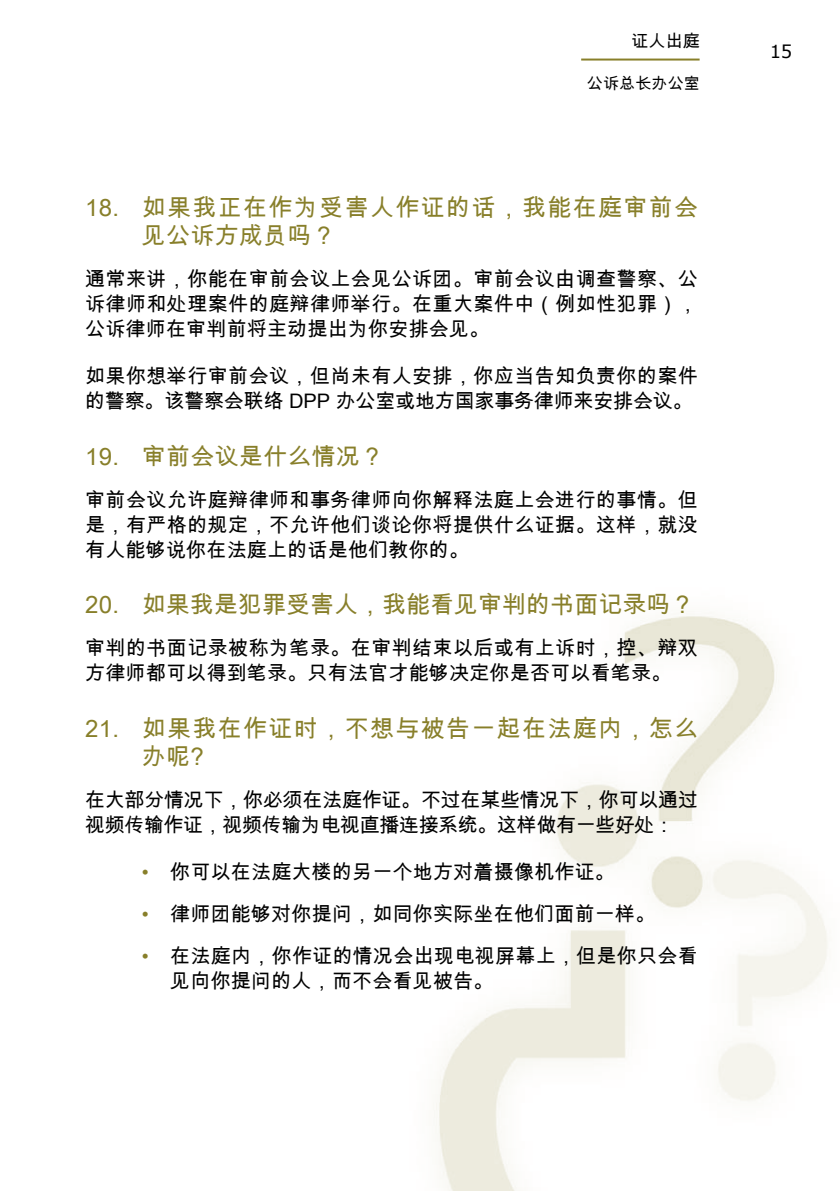
<style>
.page{position:relative;width:840px;height:1191px;background:#fff}
.page>*{position:absolute;margin:0;border:0;box-sizing:border-box;transform-origin:0 0}
.t1{font:24px/28px "Arial Unicode MS";letter-spacing:.055em;color:#887f2a}
.t2{font:24px "Arial Unicode MS";letter-spacing:.01em;color:#887f2a}
.t3{font:20px/25px "Arial Unicode MS";letter-spacing:.01em;color:#000}
.t4{font:20px/25px "Arial Unicode MS";letter-spacing:-.015em;color:#000}
.t5{font:20px/42px "Arial Unicode MS";color:#887f2a;text-align:justify}
.t6{font:18px "Verdana";color:#000}
.t7{font:17px "Arial Unicode MS";color:#000}
.t8{font:16px "Arial Unicode MS";letter-spacing:.01em;color:#000}
</style>
<div class="page">
<img style="left:434px;top:616px;width:394px;height:575px">
<hr style="left:581px;top:59px;width:118px;height:2px;background:#887f2a">
<p class="t7" style="left:631px;top:28px;width:70px">证人出庭</p>
<p class="t8" style="left:586px;top:72px;width:114px">公诉总长办公室</p>
<p class="t1" style="left:142px;top:193px;width:557px;text-indent:-57px">18. 如果我正在作为受害人作证的话，我能在庭审前会见公诉方成员吗？</p>
<p class="t3" style="left:85px;top:266px;width:614px;text-align:justify">通常来讲，你能在审前会议上会见公诉团。审前会议由调查警察、公诉律师和处理案件的庭辩律师举行。在重大案件中（例如性犯罪），公诉律师在审判前将主动提出为你安排会见。</p>
<p class="t3" style="left:85px;top:363px;width:614px">如果你想举行审前会议，但尚未有人安排，你应当告知负责你的案件的警察。该警察会联络 DPP 办公室或地方国家事务律师来安排会议。</p>
<p class="t2" style="left:85px;top:439px;width:300px">19. 审前会议是什么情况？</p>
<p class="t3" style="left:85px;top:487px;width:614px;text-align:justify">审前会议允许庭辩律师和事务律师向你解释法庭上会进行的事情。但是，有严格的规定，不允许他们谈论你将提供什么证据。这样，就没有人能够说你在法庭上的话是他们教你的。</p>
<p class="t2" style="left:85px;top:587px;width:610px">20. 如果我是犯罪受害人，我能看见审判的书面记录吗？</p>
<p class="t3" style="left:85px;top:635px;width:614px">审判的书面记录被称为笔录。在审判结束以后或有上诉时，控、辩双方律师都可以得到笔录。只有法官才能够决定你是否可以看笔录。</p>
<p class="t1" style="left:142px;top:713px;width:557px;text-indent:-57px">21. 如果我在作证时，不想与被告一起在法庭内，怎么办呢?</p>
<p class="t4" style="left:85px;top:786px;width:614px">在大部分情况下，你必须在法庭作证。不过在某些情况下，你可以通过视频传输作证，视频传输为电视直播连接系统。这样做有一些好处：</p>
<p class="t3" style="left:170px;top:851px;width:528px;line-height:42px">你可以在法庭大楼的另一个地方对着摄像机作证。<br>律师团能够对你提问，如同你实际坐在他们面前一样。<br>在法庭内，你作证的情况会出现电视屏幕上，但是你只会看</p>
<p class="t3" style="left:170px;top:968px;width:325px">见向你提问的人，而不会看见被告。</p>
<p class="t5" style="left:142px;top:851px;width:8px">• • •</p>
<p class="t6" style="left:769px;top:40px;width:21px">15</p>
</div>
